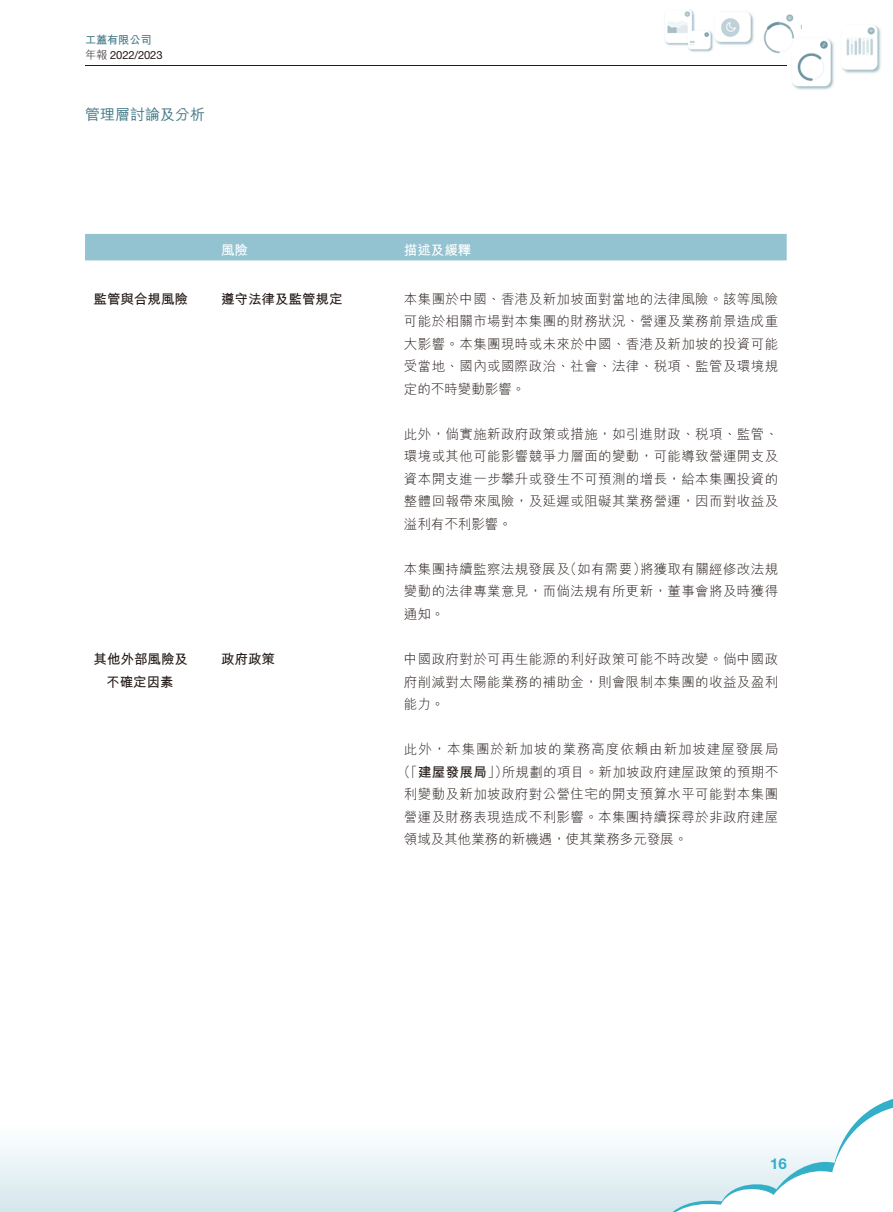
<style>
.page{position:relative;width:893px;height:1212px;background:#fff}
.page>*{position:absolute;margin:0;border:0;box-sizing:border-box;transform-origin:0 0}
.t1{font:15px "M Hei HK Medium E Ten B5 H";color:#427986}
.t2{font:700 15px "Helvetica Neue LT Std";color:#34afc8}
.t3{font:13.5px/22.5px "M Hei HK Light E Ten B5 H";letter-spacing:.03em;color:#231916;text-align:justify}
.t4{font:13.5px/22.5px "M Hei HK Bold E Ten B5 H";color:#231916;text-align:center}
.t5{font:13.5px "M Hei HK Light E Ten B5 H";letter-spacing:.07em;color:#231916}
.t6{font:13.5px "M Hei HK Light E Ten B5 H";color:#231916}
.t7{font:13.5px "M Hei HK Bold E Ten B5 H";color:#fff}
.t8{font:11.25px "Helvetica Neue LT Std";letter-spacing:-.015em;color:#231916}
.t9{font:11.25px "M Hei HK Bold E Ten B5 H";letter-spacing:-.015em;color:#427986}
.s1{font-family:"M Hei HK Light E Ten B5 H"}
.s2{font-family:"M Hei HK Bold E Ten B5 H"}
</style>
<div class="page">
<img style="left:665px;top:10px;width:216px;height:80px">
<div style="left:0;top:1050px;width:893px;height:162px;background:linear-gradient(to bottom,#fff,#ddecf1)"></div>
<svg style="left:658px;top:1095px;width:235px;height:117px"></svg>
<hr style="left:85px;top:65px;width:702px;height:1px;background:#231916">
<div style="left:85px;top:234px;width:702px;height:27px;background:#93c3d0"></div>
<p class="t9" style="left:85px;top:36px;width:68px">工蓋有限公司</p>
<p class="t8" style="left:85px;top:51px;width:79px"><span class="s1">年報</span> 2022/2023</p>
<p class="t1" style="left:85px;top:108px;width:121px">管理層討論及分析</p>
<p class="t7" style="left:221px;top:244px;width:28px">風險</p>
<p class="t7" style="left:404px;top:244px;width:69px">描述及緩釋</p>
<p class="t4" style="left:94px;top:289px;width:96px">監管與合規風險</p>
<p class="t4" style="left:221px;top:289px;width:123px">遵守法律及監管規定</p>
<p class="t3" style="left:404px;top:289px;width:376px">本集團於中國、香港及新加坡面對當地的法律風險。該等風險可能於相關市場對本集團的財務狀況、營運及業務前景造成重大影響。本集團現時或未來於中國、香港及新加坡的投資可能受當地、國內或國際政治、社會、法律、稅項、監管及環境規定的不時變動影響。</p>
<p class="t3" style="left:404px;top:424px;width:376px">此外，倘實施新政府政策或措施，如引進財政、稅項、監管、環境或其他可能影響競爭力層面的變動，可能導致營運開支及資本開支進一步攀升或發生不可預測的增長，給本集團投資的整體回報帶來風險，及延遲或阻礙其業務營運，因而對收益及溢利有不利影響。</p>
<p class="t3" style="left:404px;top:559px;width:376px">本集團持續監察法規發展及（如有需要）將獲取有關經修改法規變動的法律專業意見，而倘法規有所更新，董事會將及時獲得通知。</p>
<p class="t4" style="left:94px;top:649px;width:96px">其他外部風險及不確定因素</p>
<p class="t4" style="left:221px;top:649px;width:55px">政府政策</p>
<p class="t3" style="left:404px;top:649px;width:376px">中國政府對於可再生能源的利好政策可能不時改變。倘中國政府削減對太陽能業務的補助金，則會限制本集團的收益及盈利能力。</p>
<p class="t5" style="left:404px;top:744px;width:376px">此外，本集團於新加坡的業務高度依賴由新加坡建屋發展局</p>
<p class="t3" style="left:397px;top:762px;width:382px">（「<span class="s2">建屋發展局</span>」）所規劃的項目。新加坡政府建屋政策的預期不</p>
<p class="t3" style="left:404px;top:784px;width:376px">利變動及新加坡政府對公營住宅的開支預算水平可能對本集團</p>
<p class="t3" style="left:404px;top:807px;width:376px">營運及財務表現造成不利影響。本集團持續探尋於非政府建屋</p>
<p class="t6" style="left:404px;top:834px;width:285px">領域及其他業務的新機遇，使其業務多元發展。</p>
<p class="t2" style="left:770px;top:1158px;width:18px">16</p>
</div>
